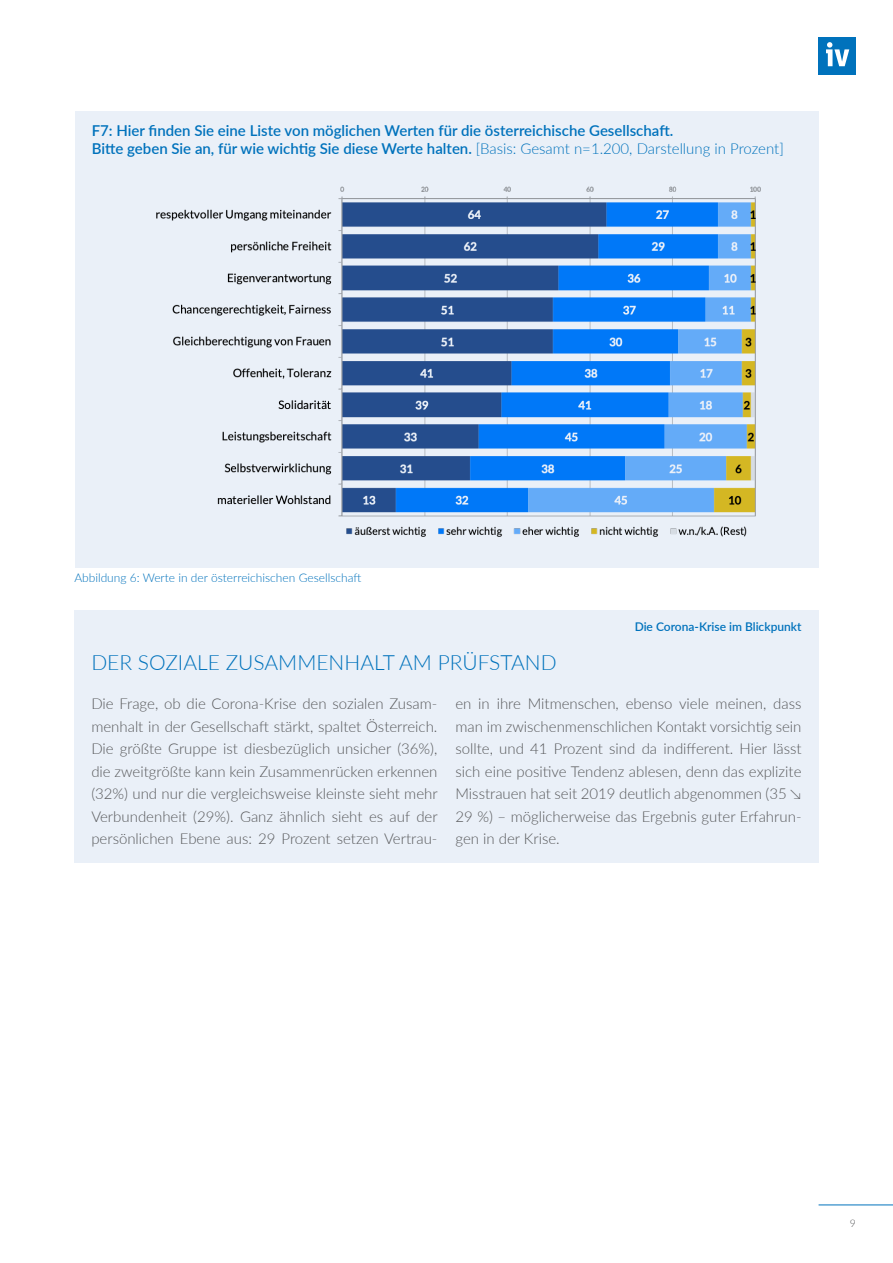
<style>
.page{position:relative;width:893px;height:1263px;background:#fff}
.page>*{position:absolute;margin:0;border:0;box-sizing:border-box;transform-origin:0 0}
.SL_industrie{font:300 21px "Lato";color:#0072bc}
.flies_aufzählung{font:300 15px/22.5px "Lato";color:#57585a;text-align:justify}
.Absatzformat_1{font:600 15px "Lato";color:#0072bc}
.Paragraph_Style_2{font:300 12px "Lato";color:#0072bc}
.SL_industrie-2{font:600 12px "Lato";color:#0072bc}
.t1{font:300 10.5px "Lato";color:#57585a}
.s1{font-weight:300}
</style>
<div class="page">
<div style="left:819px;top:37px;width:37px;height:37px;background:#0072bc"></div>
<svg style="left:826px;top:42px;width:23px;height:24px"></svg>
<hr style="left:819px;top:1205px;width:74px;height:1px;background:#0072bc">
<div style="left:75px;top:112px;width:744px;height:456px;background:#eaf0f8"></div>
<div style="left:74px;top:611px;width:745px;height:252px;background:#eaf0f8"></div>
<img style="left:156px;top:186px;width:605px;height:351px">
<p class="Absatzformat_1" style="left:92px;top:120px;width:583px">F7: Hier finden Sie eine Liste von möglichen Werten für die österreichische Gesellschaft.</p>
<p class="Absatzformat_1" style="left:92px;top:138px;width:693px">Bitte geben Sie an, für wie wichtig Sie diese Werte halten. <span class="s1">[Basis: Gesamt n=1.200, Darstellung in Prozent]</span></p>
<p class="Paragraph_Style_2" style="left:74px;top:569px;width:288px">Abbildung 6: Werte in der österreichischen Gesellschaft</p>
<p class="SL_industrie-2" style="left:635px;top:618px;width:168px">Die Corona-Krise im Blickpunkt</p>
<p class="SL_industrie" style="left:91px;top:648px;width:467px">DER SOZIALE ZUSAMMENHALT AM PRÜFSTAND</p>
<p class="flies_aufzählung" style="left:91px;top:692px;width:348px">Die Frage, ob die Corona-Krise den sozialen Zusam&shy;menhalt in der Gesellschaft stärkt, spaltet Österreich.<br>Die größte Gruppe ist diesbezüglich unsicher (36%), die zweitgrößte kann kein Zusammenrücken erkennen (32%) und nur die vergleichsweise kleinste sieht mehr Verbundenheit (29%). Ganz ähnlich sieht es auf der persönlichen Ebene aus: 29 Prozent setzen Vertrau-</p>
<p class="flies_aufzählung" style="left:455px;top:692px;width:348px">en in ihre Mitmenschen, ebenso viele meinen, dass man im zwischenmenschlichen Kontakt vorsichtig sein sollte, und 41 Prozent sind da indifferent. Hier lässt sich eine positive Tendenz ablesen, denn das explizite Misstrauen hat seit 2019 deutlich abgenommen (35 ↘ 29 %) – möglicherweise das Ergebnis guter Erfahrun&shy;gen in der Krise.</p>
<p class="t1" style="left:850px;top:1216px;width:8px">9</p>
</div>
